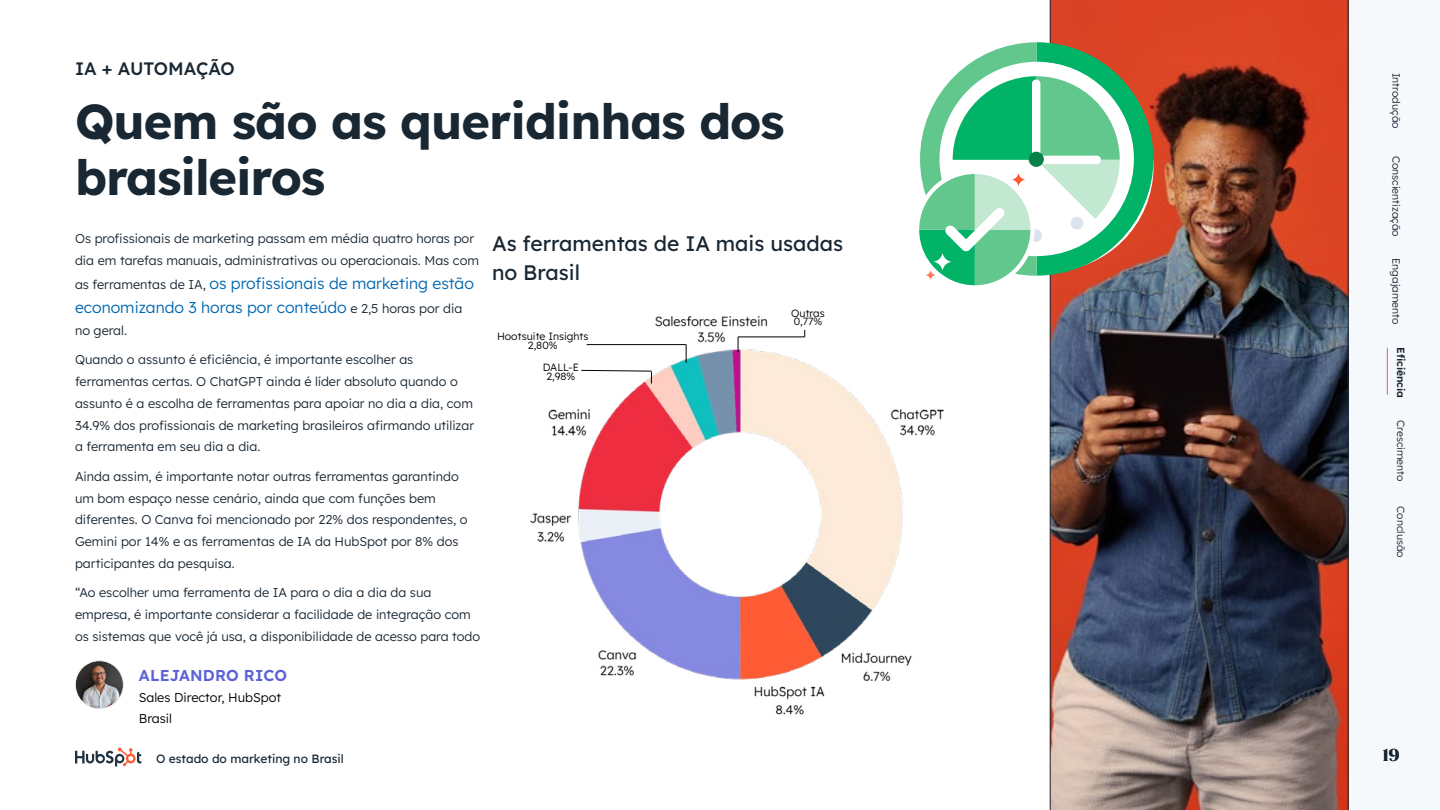
<style>
.page{position:relative;width:1440px;height:810px;background:#fff}
.page>*{position:absolute;margin:0;border:0;box-sizing:border-box;transform-origin:0 0}
.t1{font:700 48.75px/56.2px "Lexend Deca";letter-spacing:-.02em;color:#192733}
.t2{font:21px/28.5px "Lexend Deca";color:#192733}
.t3{font:500 18px "Lexend Deca";color:#192733}
.t4{font:700 18px "Queens";color:#192733}
.t5{font:300 15.75px/24px "Lexend Deca";color:#0068b1}
.t6{font:600 15.75px "Lexend Deca";letter-spacing:.01em;color:#5c62d6}
.t7{font:300 12.75px/21.8px "Lexend Deca";color:#192733}
.t8{font:300 12.75px/21px "Lexend Deca";color:#000}
.t9{font:12px "Lexend Deca";color:#192733}
.t10{font:300 10.5px "Lexend Deca";color:#192733}
.t11{font:300 10.5px/9px "Lexend Deca";color:#000;text-align:center}
.t12{font:600 10.5px "Lexend Deca";color:#192733}
.s1{font-size:12.75px;color:#192733}
</style>
<div class="page">
<svg style="left:1348px;top:0;width:40px;height:810px;fill:#f6f9fc"></svg>
<svg style="left:75px;top:748px;width:67px;height:18px"></svg>
<hr style="left:1387px;top:348px;width:1px;height:47px;background:#ff5c35">
<img style="left:1050px;top:0;width:298px;height:810px">
<svg style="left:919px;top:42px;width:234px;height:248px"></svg>
<img style="left:530px;top:316px;width:414px;height:399px">
<svg style="left:738px;top:338px;width:1px;height:14px"></svg>
<hr style="left:738px;top:337px;width:67px;height:1px;background:#000">
<svg style="left:686px;top:345px;width:1px;height:18px"></svg>
<hr style="left:587px;top:344px;width:99px;height:1px;background:#000">
<svg style="left:581px;top:370px;width:71px;height:14px"></svg>
<img style="left:75px;top:661px;width:48px;height:48px;border-radius:24px">
<div style="left:75px;top:660px;width:49px;height:49px;border:1px solid #efefef;border-radius:50%"></div>
<h3 class="t3" style="left:75px;top:56px;width:161px">IA + AUTOMAÇÃO</h3>
<h1 class="t1" style="left:75px;top:90px;width:711px">Quem são as queridinhas dos brasileiros</h1>
<p class="t7" style="left:75px;top:227px;width:406px">Os profissionais de marketing passam em média quatro horas por dia em tarefas manuais, administrativas ou operacionais. Mas com</p>
<p class="t5" style="left:75px;top:270px;width:400px"><span class="s1">as ferramentas de IA,</span> os profissionais de marketing estão economizando 3 horas por conteúdo <span class="s1">e 2,5 horas por dia</span></p>
<p class="t7" style="left:75px;top:319px;width:53px">no geral.</p>
<p class="t7" style="left:75px;top:348px;width:401px">Quando o assunto é eficiência, é importante escolher as ferramentas certas. O ChatGPT ainda é líder absoluto quando o assunto é a escolha de ferramentas para apoiar no dia a dia, com 34.9% dos profissionais de marketing brasileiros afirmando utilizar a ferramenta em seu dia a dia.</p>
<p class="t7" style="left:75px;top:465px;width:394px">Ainda assim, é importante notar outras ferramentas garantindo um bom espaço nesse cenário, ainda que com funções bem diferentes. O Canva foi mencionado por 22% dos respondentes, o Gemini por 14% e as ferramentas de IA da HubSpot por 8% dos participantes da pesquisa.</p>
<p class="t7" style="left:75px;top:581px;width:407px">“Ao escolher uma ferramenta de IA para o dia a dia da sua empresa, é importante considerar a facilidade de integração com os sistemas que você já usa, a disponibilidade de acesso para todo</p>
<p class="t6" style="left:139px;top:664px;width:150px">ALEJANDRO RICO</p>
<p class="t8" style="left:139px;top:686px;width:144px">Sales Director, HubSpot<br>Brasil</p>
<h2 class="t2" style="left:492px;top:228px;width:353px">As ferramentas de IA mais usadas no Brasil</h2>
<p class="t11" style="left:791px;top:308px;width:35px;text-align:left">Outras<br>0,77%</p>
<p class="t11" style="left:497px;top:332px;width:93px">Hootsuite Insights<br>2,80%</p>
<p class="t11" style="left:543px;top:362px;width:38px">DALL-E<br>2,98%</p>
<p class="t10" style="left:1404px;top:73px;width:57px;rotate:90deg">Introdução</p>
<p class="t10" style="left:1404px;top:156px;width:83px;rotate:90deg">Conscientização</p>
<p class="t10" style="left:1404px;top:258px;width:68px;rotate:90deg">Engajamento</p>
<p class="t12" style="left:1408px;top:347px;width:53px;rotate:90deg">Eficiência</p>
<p class="t10" style="left:1408px;top:420px;width:63px;rotate:90deg">Crescimento</p>
<p class="t10" style="left:1408px;top:506px;width:53px;rotate:90deg">Conclusão</p>
<p class="t9" style="left:156px;top:750px;width:189px">O estado do marketing no Brasil</p>
<h3 class="t4" style="left:1382px;top:743px;width:19px">19</h3>
</div>
